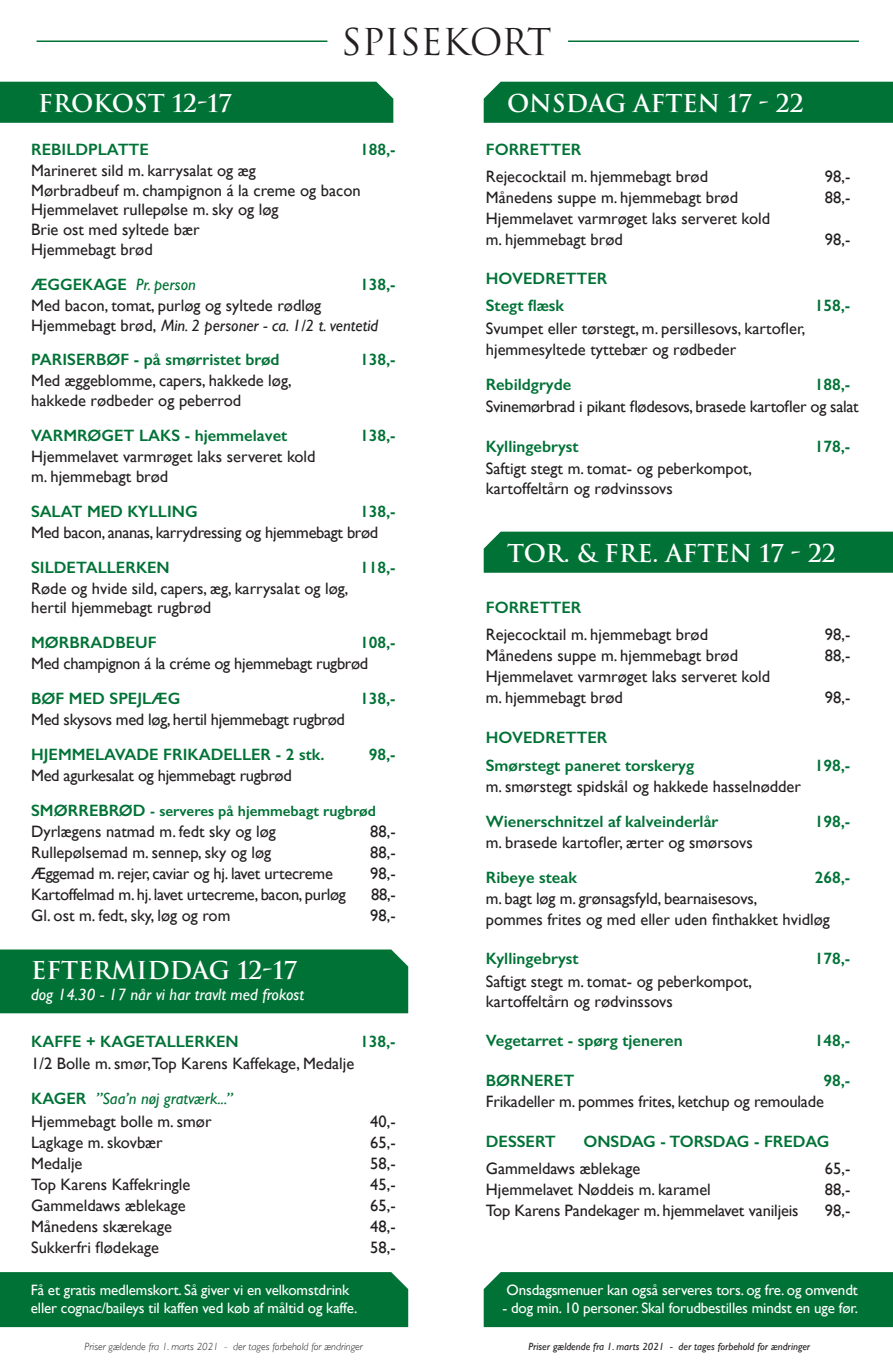
<style>
.page{position:relative;width:893px;height:1361px;background:#fff}
.page>*{position:absolute;margin:0;border:0;box-sizing:border-box;transform-origin:0 0}
.t1{font:36px "Trajan";color:#231f20}
.t2{font:700 24px "Trajan";color:#fff}
.t3{font:16.5px/19.8px "Gill Sans";color:#231f20}
.t4{font:600 16.5px/27px "Gill Sans";color:#007236}
.t5{font:16.5px "Gill Sans";letter-spacing:-.02em;color:#231f20}
.t6{font:italic 16.5px "Gill Sans";color:#fff}
.t7{font:italic 16.5px "Gill Sans";color:#007236}
.t8{font:15px/18px "Gill Sans";letter-spacing:-.01em;color:#fff}
.t9{font:600 15px "Gill Sans";color:#007236}
.t10{font:italic 300 10.5px "Gill Sans";color:#231f20}
.t11{font:italic 10.5px "Gill Sans";color:#231f20}
.s1{font-weight:600;font-style:normal}
.s2{font-style:italic}
.s3{font-size:16.5px}
.s4{font-weight:600;color:#007236}
.s5{font-style:italic;color:#007236}
</style>
<div class="page">
<div style="left:484px;top:1272px;width:409px;height:55px;background:#007236"></div>
<div style="left:484px;top:82px;width:409px;height:41px;background:#007236"></div>
<div style="left:484px;top:531px;width:409px;height:42px;background:#007236"></div>
<div style="left:0;top:82px;width:393px;height:41px;background:#007236"></div>
<div style="left:0;top:949px;width:408px;height:64px;background:#007236"></div>
<div style="left:0;top:1272px;width:408px;height:55px;background:#007236"></div>
<hr style="left:37px;top:40px;width:290px;height:2px;background:#007236">
<hr style="left:568px;top:40px;width:291px;height:2px;background:#007236">
<h2 class="t2" style="left:38px;top:89px;width:195px">FROKOST 12-17</h2>
<h1 class="t1" style="left:341px;top:20px;width:212px">SPISEKORT</h1>
<h2 class="t2" style="left:507px;top:89px;width:298px">ONSDAG AFTEN 17 - 22</h2>
<p class="t4" style="left:31px;top:136px;width:119px">REBILDPLATTE</p>
<p class="t4" style="left:360px;top:136px;width:37px">188,-</p>
<p class="t3" style="left:31px;top:160px;width:331px">Marineret sild m. karrysalat og æg<br>Mørbradbeuf m. champignon á la creme og bacon<br>Hjemmelavet rullepølse m. sky og løg<br>Brie ost med syltede bær<br>Hjemmebagt brød</p>
<p class="t7" style="left:31px;top:275px;width:166px"><span class="s1">ÆGGEKAGE</span> Pr. person</p>
<p class="t4" style="left:360px;top:271px;width:37px">138,-</p>
<p class="t3" style="left:31px;top:295px;width:348px">Med bacon, tomat, purløg og syltede rødløg<br>Hjemmebagt brød, <span class="s2">Min. 2 personer - ca. 1/2 t. ventetid</span></p>
<p class="t4" style="left:31px;top:346px;width:250px">PARISERBØF - på smørristet brød</p>
<p class="t4" style="left:360px;top:346px;width:37px">138,-</p>
<p class="t3" style="left:31px;top:371px;width:262px">Med æggeblomme, capers, hakkede løg, hakkede rødbeder og peberrod</p>
<p class="t4" style="left:31px;top:422px;width:258px">VARMRØGET LAKS - hjemmelavet</p>
<p class="t4" style="left:360px;top:422px;width:37px">138,-</p>
<p class="t3" style="left:31px;top:446px;width:286px">Hjemmelavet varmrøget laks serveret kold m. hjemmebagt brød</p>
<p class="t4" style="left:31px;top:497px;width:168px">SALAT MED KYLLING</p>
<p class="t4" style="left:360px;top:497px;width:37px">138,-</p>
<p class="t5" style="left:31px;top:522px;width:349px">Med bacon, ananas, karrydressing og hjemmebagt brød</p>
<p class="t4" style="left:31px;top:553px;width:140px">SILDETALLERKEN</p>
<p class="t4" style="left:360px;top:553px;width:37px">118,-</p>
<p class="t3" style="left:31px;top:578px;width:319px">Røde og hvide sild, capers, æg, karrysalat og løg, hertil hjemmebagt rugbrød</p>
<p class="t4" style="left:31px;top:629px;width:127px">MØRBRADBEUF</p>
<p class="t4" style="left:360px;top:629px;width:37px">108,-</p>
<p class="t5" style="left:31px;top:654px;width:339px">Med champignon á la créme og hjemmebagt rugbrød</p>
<p class="t4" style="left:31px;top:685px;width:151px">BØF MED SPEJLÆG</p>
<p class="t4" style="left:360px;top:685px;width:37px">138,-</p>
<p class="t5" style="left:31px;top:710px;width:315px">Med skysovs med løg, hertil hjemmebagt rugbrød</p>
<p class="t4" style="left:31px;top:740px;width:295px">HJEMMELAVADE FRIKADELLER - 2 stk.</p>
<p class="t4" style="left:369px;top:740px;width:28px">98,-</p>
<p class="t5" style="left:31px;top:765px;width:262px">Med agurkesalat og hjemmebagt rugbrød</p>
<p class="t9" style="left:31px;top:801px;width:346px"><span class="s3">SMØRREBRØD</span> - serveres på hjemmebagt rugbrød</p>
<p class="t3" style="left:31px;top:821px;width:246px">Dyrlægens natmad m. fedt sky og løg</p>
<p class="t3" style="left:370px;top:821px;width:27px">88,-</p>
<p class="t3" style="left:31px;top:842px;width:242px">Rullepølsemad m. sennep, sky og løg</p>
<p class="t3" style="left:370px;top:842px;width:27px">88,-</p>
<p class="t3" style="left:31px;top:863px;width:303px">Æggemad m. rejer, caviar og hj. lavet urtecreme</p>
<p class="t3" style="left:370px;top:863px;width:27px">98,-</p>
<p class="t5" style="left:31px;top:884px;width:316px">Kartoffelmad m. hj. lavet urtecreme, bacon, purløg</p>
<p class="t3" style="left:371px;top:884px;width:26px">88,-</p>
<p class="t3" style="left:31px;top:905px;width:201px">Gl. ost m. fedt, sky, løg og rom</p>
<p class="t3" style="left:370px;top:905px;width:27px">98,-</p>
<h2 class="t2" style="left:31px;top:955px;width:267px">EFTERMIDDAG 12-17</h2>
<p class="t6" style="left:31px;top:985px;width:274px">dog 14.30 - 17 når vi har travlt med frokost</p>
<p class="t4" style="left:31px;top:1027px;width:209px">KAFFE + KAGETALLERKEN</p>
<p class="t4" style="left:360px;top:1027px;width:37px">138,-</p>
<p class="t3" style="left:31px;top:1046px;width:325px;line-height:34.8px">1/2 Bolle m. smør,Top Karens Kaffekage, Medalje<br><span class="s4">KAGER</span> <span class="s5">”Saa’n nøj gratværk...”</span></p>
<p class="t3" style="left:31px;top:1111px;width:182px">Hjemmebagt bolle m. smør</p>
<p class="t3" style="left:370px;top:1111px;width:27px">40,-</p>
<p class="t3" style="left:31px;top:1132px;width:133px">Lagkage m. skovbær</p>
<p class="t3" style="left:370px;top:1132px;width:27px">65,-</p>
<p class="t3" style="left:31px;top:1153px;width:53px">Medalje</p>
<p class="t3" style="left:370px;top:1153px;width:27px">58,-</p>
<p class="t3" style="left:31px;top:1174px;width:161px">Top Karens Kaffekringle</p>
<p class="t3" style="left:370px;top:1174px;width:27px">45,-</p>
<p class="t3" style="left:31px;top:1195px;width:156px">Gammeldaws æblekage</p>
<p class="t3" style="left:370px;top:1195px;width:27px">65,-</p>
<p class="t3" style="left:31px;top:1216px;width:142px">Månedens skærekage</p>
<p class="t3" style="left:370px;top:1216px;width:27px">48,-</p>
<p class="t3" style="left:31px;top:1237px;width:129px">Sukkerfri flødekage</p>
<p class="t3" style="left:370px;top:1237px;width:27px">58,-</p>
<p class="t4" style="left:486px;top:136px;width:97px">FORRETTER</p>
<p class="t3" style="left:486px;top:166px;width:224px">Rejecocktail m. hjemmebagt brød</p>
<p class="t3" style="left:825px;top:166px;width:27px">98,-</p>
<p class="t3" style="left:486px;top:187px;width:254px">Månedens suppe m. hjemmebagt brød</p>
<p class="t3" style="left:825px;top:187px;width:27px">88,-</p>
<p class="t3" style="left:486px;top:208px;width:286px;line-height:21px">Hjemmelavet varmrøget laks serveret kold m. hjemmebagt brød</p>
<p class="t3" style="left:825px;top:229px;width:27px">98,-</p>
<p class="t4" style="left:486px;top:265px;width:123px">HOVEDRETTER<br>Stegt flæsk</p>
<p class="t4" style="left:815px;top:292px;width:37px">158,-</p>
<p class="t3" style="left:486px;top:318px;width:321px;line-height:21px">Svumpet eller tørstegt, m. persillesovs, kartofler, hjemmesyltede tyttebær og rødbeder</p>
<p class="t4" style="left:486px;top:370px;width:87px">Rebildgryde</p>
<p class="t4" style="left:815px;top:370px;width:37px">188,-</p>
<p class="t5" style="left:486px;top:397px;width:374px">Svinemørbrad i pikant flødesovs, brasede kartofler og salat</p>
<p class="t4" style="left:486px;top:433px;width:94px">Kyllingebryst</p>
<p class="t4" style="left:815px;top:433px;width:37px">178,-</p>
<p class="t3" style="left:486px;top:459px;width:268px">Saftigt stegt m. tomat- og peberkompot, kartoffeltårn og rødvinssovs</p>
<h2 class="t2" style="left:507px;top:539px;width:330px">TOR. &amp; FRE. AFTEN 17 - 22</h2>
<p class="t4" style="left:486px;top:594px;width:97px">FORRETTER</p>
<p class="t3" style="left:486px;top:624px;width:224px">Rejecocktail m. hjemmebagt brød</p>
<p class="t3" style="left:825px;top:624px;width:27px">98,-</p>
<p class="t3" style="left:486px;top:645px;width:254px">Månedens suppe m. hjemmebagt brød</p>
<p class="t3" style="left:825px;top:645px;width:27px">88,-</p>
<p class="t3" style="left:486px;top:666px;width:286px;line-height:21px">Hjemmelavet varmrøget laks serveret kold m. hjemmebagt brød</p>
<p class="t3" style="left:825px;top:687px;width:27px">98,-</p>
<p class="t4" style="left:486px;top:723px;width:210px;line-height:28.5px">HOVEDRETTER<br>Smørstegt paneret torskeryg</p>
<p class="t4" style="left:815px;top:752px;width:37px">198,-</p>
<p class="t3" style="left:486px;top:776px;width:317px">m. smørstegt spidskål og hakkede hasselnødder</p>
<p class="t4" style="left:486px;top:808px;width:234px">Wienerschnitzel af kalveinderlår</p>
<p class="t4" style="left:815px;top:808px;width:37px">198,-</p>
<p class="t3" style="left:486px;top:832px;width:268px">m. brasede kartofler, ærter og smørsovs</p>
<p class="t4" style="left:486px;top:863px;width:93px">Ribeye steak</p>
<p class="t4" style="left:815px;top:863px;width:37px">268,-</p>
<p class="t3" style="left:486px;top:887px;width:346px;line-height:21px">m. bagt løg m. grønsagsfyld, bearnaisesovs,<br>pommes frites og med eller uden finthakket hvidløg</p>
<p class="t4" style="left:486px;top:945px;width:94px">Kyllingebryst</p>
<p class="t4" style="left:815px;top:945px;width:37px">178,-</p>
<p class="t3" style="left:486px;top:971px;width:268px">Saftigt stegt m. tomat- og peberkompot, kartoffeltårn og rødvinssovs</p>
<p class="t4" style="left:486px;top:1027px;width:198px">Vegetarret - spørg tjeneren</p>
<p class="t4" style="left:815px;top:1027px;width:37px">148,-</p>
<p class="t4" style="left:486px;top:1067px;width:90px">BØRNERET</p>
<p class="t4" style="left:823px;top:1067px;width:28px">98,-</p>
<p class="t3" style="left:486px;top:1091px;width:340px">Frikadeller m. pommes frites, ketchup og remoulade</p>
<p class="t4" style="left:486px;top:1127px;width:72px">DESSERT</p>
<p class="t4" style="left:583px;top:1127px;width:248px">ONSDAG - TORSDAG - FREDAG</p>
<p class="t3" style="left:486px;top:1158px;width:156px">Gammeldaws æblekage</p>
<p class="t3" style="left:825px;top:1158px;width:27px">65,-</p>
<p class="t3" style="left:486px;top:1179px;width:226px">Hjemmelavet Nøddeis m. karamel</p>
<p class="t3" style="left:825px;top:1179px;width:27px">88,-</p>
<p class="t3" style="left:486px;top:1200px;width:314px">Top Karens Pandekager m. hjemmelavet vaniljeis</p>
<p class="t3" style="left:825px;top:1200px;width:27px">98,-</p>
<p class="t8" style="left:31px;top:1280px;width:328px">Få et gratis medlemskort. Så giver vi en velkomstdrink eller cognac/baileys til kaffen ved køb af måltid og kaffe.</p>
<p class="t10" style="left:85px;top:1340px;width:280px">Priser gældende fra 1. marts 2021 - der tages forbehold for ændringer</p>
<p class="t11" style="left:528px;top:1340px;width:283px">Priser gældende fra 1. marts 2021 - der tages forbehold for ændringer</p>
<p class="t8" style="left:506px;top:1281px;width:353px">Onsdagsmenuer kan også serveres tors. og fre. og omvendt</p>
<p class="t8" style="left:502px;top:1299px;width:357px">- dog min. 10 personer. Skal forudbestilles mindst en uge før.</p>
</div>
